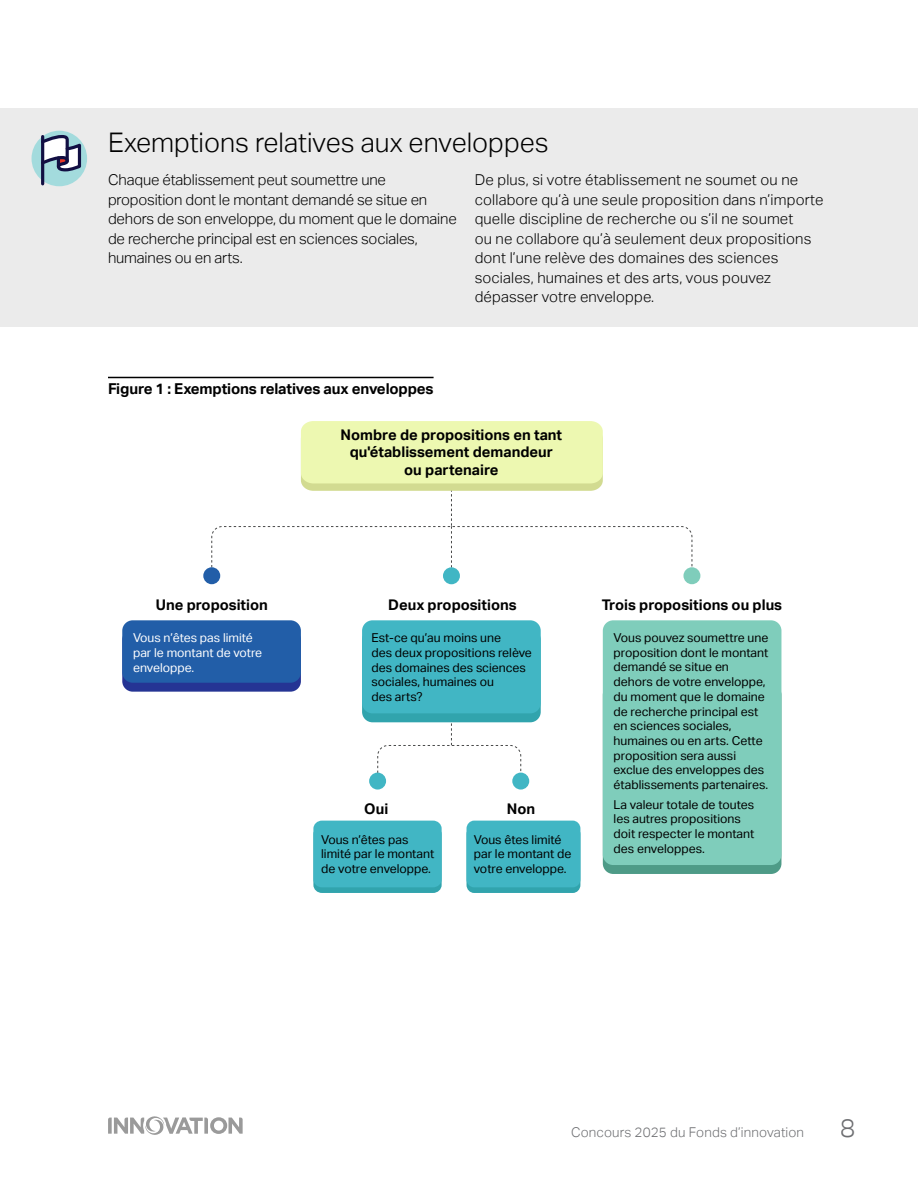
<style>
.page{position:relative;width:918px;height:1188px;background:#fff}
.page>*{position:absolute;margin:0;border:0;box-sizing:border-box;transform-origin:0 0}
.Sidebar_title{font:300 27px "Aktiv Grotesk";color:#000}
.t1{font:300 25.5px "Aktiv Grotesk";color:#6d6e71}
.Body{font:300 15px/19.5px "Aktiv Grotesk";letter-spacing:.01em;color:#000}
.Body-2{font:300 15px/19.5px "Aktiv Grotesk";letter-spacing:-.01em;color:#000}
.Table_Title{font:700 15px "Aktiv Grotesk";letter-spacing:-.01em;color:#000}
.t2{font:700 14.7px/17.7px "Aktiv Grotesk";color:#000;text-align:center}
.t3{font:300 13.5px "Aktiv Grotesk";letter-spacing:.01em;color:#6d6e71}
.t4{font:12.3px/14.7px "Aktiv Grotesk";color:#000}
.t5{font:12.3px/14.7px "Aktiv Grotesk";color:#fff}
</style>
<div class="page">
<div style="left:0;top:108px;width:918px;height:219px;background:#ebebeb"></div>
<div style="left:32px;top:131px;width:55px;height:55px;background:#a3dbdd;border-radius:50%"></div>
<hr style="left:41px;top:137px;width:3px;height:47px;background:#120f43">
<svg style="left:39px;top:133px;width:44px;height:40px"></svg>
<div style="left:203px;top:567px;width:17px;height:17px;background:#225ea8;border-radius:50%"></div>
<div style="left:443px;top:567px;width:17px;height:17px;background:#41b6c4;border-radius:50%"></div>
<div style="left:683px;top:567px;width:17px;height:17px;background:#7fcdbb;border-radius:50%"></div>
<svg style="left:377px;top:722px;width:144px;height:52px"></svg>
<div style="left:369px;top:773px;width:17px;height:17px;background:#41b6c4;border-radius:50%"></div>
<div style="left:512px;top:773px;width:17px;height:17px;background:#41b6c4;border-radius:50%"></div>
<svg style="left:211px;top:421px;width:482px;height:155px"></svg>
<div style="left:603px;top:684px;width:178px;height:190px;background:#4e9b87;border-radius:10px"></div>
<div style="left:603px;top:620px;width:178px;height:245px;background:#7fcdbb;border-radius:10px"></div>
<div style="left:362px;top:629px;width:179px;height:93px;background:#31a4ad;border-radius:10px"></div>
<div style="left:362px;top:620px;width:179px;height:93px;background:#41b6c4;border-radius:10px"></div>
<div style="left:122px;top:629px;width:179px;height:63px;background:#253494;border-radius:10px"></div>
<div style="left:122px;top:620px;width:179px;height:63px;background:#225ea8;border-radius:10px"></div>
<div style="left:313px;top:826px;width:129px;height:67px;background:#31a4ad;border-radius:8px"></div>
<div style="left:313px;top:821px;width:129px;height:66px;background:#41b6c4;border-radius:8px"></div>
<div style="left:467px;top:826px;width:113px;height:67px;background:#31a4ad;border-radius:8px"></div>
<div style="left:467px;top:821px;width:113px;height:66px;background:#41b6c4;border-radius:8px"></div>
<hr style="left:108px;top:377px;width:326px;height:1px;background:#000">
<svg style="left:108px;top:1116px;width:135px;height:19px"></svg>
<h3 class="Sidebar_title" style="left:108px;top:127px;width:442px">Exemptions relatives aux enveloppes</h3>
<p class="Body-2" style="left:108px;top:170px;width:350px">Chaque établissement peut soumettre une proposition dont le montant demandé se situe en dehors de son enveloppe, du moment que le domaine de recherche principal est en sciences sociales, humaines ou en arts.</p>
<p class="Body" style="left:475px;top:170px;width:350px">De plus, si votre établissement ne soumet ou ne collabore qu’à une seule proposition dans n’importe quelle discipline de recherche ou s’il ne soumet<br>ou ne collabore qu’à seulement deux propositions dont l’une relève des domaines des sciences sociales, humaines et des arts, vous pouvez dépasser votre enveloppe.</p>
<p class="Table_Title" style="left:108px;top:380px;width:327px">Figure 1 : Exemptions relatives aux enveloppes</p>
<p class="t2" style="left:156px;top:596px;width:114px">Une proposition</p>
<p class="t5" style="left:133px;top:631px;width:131px">Vous n’êtes pas limité par le montant de votre enveloppe.</p>
<p class="t2" style="left:341px;top:426px;width:223px">Nombre de propositions en tant qu'établissement demandeur ou partenaire</p>
<p class="t2" style="left:388px;top:596px;width:130px">Deux propositions</p>
<p class="t4" style="left:372px;top:631px;width:162px">Est-ce qu’au moins une<br>des deux propositions relève des domaines des sciences sociales, humaines ou<br>des arts?</p>
<p class="t2" style="left:364px;top:800px;width:26px">Oui</p>
<p class="t2" style="left:507px;top:800px;width:30px">Non</p>
<p class="t4" style="left:321px;top:832px;width:115px">Vous n’êtes pas limité par le montant de votre enveloppe.</p>
<p class="t4" style="left:474px;top:832px;width:99px">Vous êtes limité par le montant de votre enveloppe.</p>
<p class="t2" style="left:602px;top:596px;width:182px">Trois propositions ou plus</p>
<p class="t4" style="left:614px;top:630px;width:156px">Vous pouvez soumettre une proposition dont le montant demandé se situe en dehors de votre enveloppe, du moment que le domaine de recherche principal est en sciences sociales, humaines ou en arts. Cette proposition sera aussi exclue des enveloppes des établissements partenaires.</p>
<p class="t4" style="left:614px;top:797px;width:142px">La valeur totale de toutes les autres propositions doit respecter le montant des enveloppes.</p>
<p class="t3" style="left:571px;top:1125px;width:235px">Concours 2025 du Fonds d’innovation</p>
<h2 class="t1" style="left:841px;top:1113px;width:17px">8</h2>
</div>
